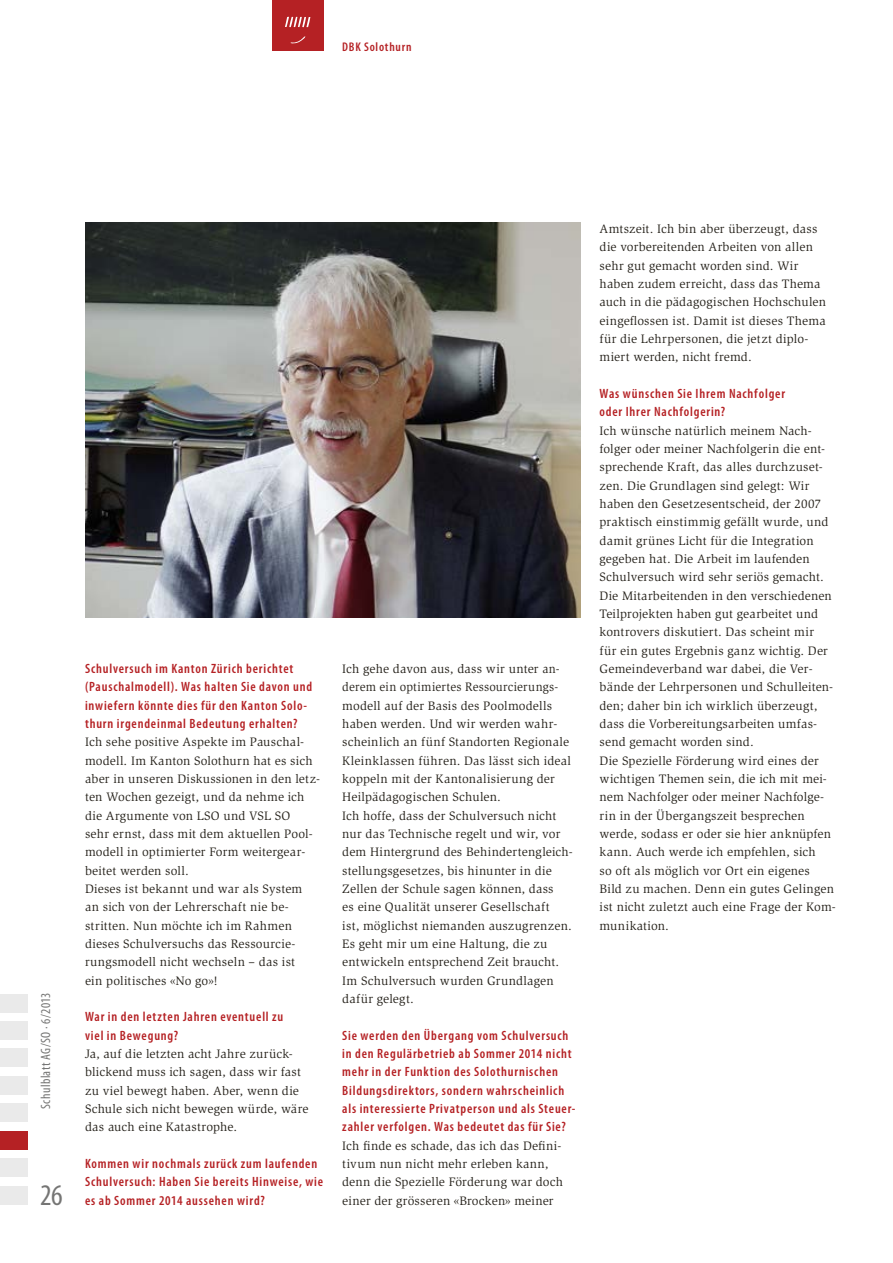
<style>
.page{position:relative;width:893px;height:1263px;background:#fff}
.page>*{position:absolute;margin:0;border:0;box-sizing:border-box;transform-origin:0 0}
.t1{font:condensed 30px "Myriad Pro";color:#757574}
.t2{font:600 condensed 13.5px/18.3px "Myriad Pro";letter-spacing:.06em;color:#b52124}
.t3{font:condensed 13.5px "Myriad Pro";letter-spacing:.03em;color:#757574}
.t4{font:12.6px/18.3px "Slimbach Std";letter-spacing:.015em;color:#27231c}
.t5{font:600 condensed 12.6px "Myriad Pro";letter-spacing:.06em;color:#b52124}
</style>
<div class="page">
<div style="left:272px;top:0;width:51px;height:51px;background:#b52124"></div>
<div style="left:0;top:1021px;width:28px;height:18px;background:#eaeaea"></div>
<div style="left:0;top:994px;width:28px;height:18px;background:#eaeaea"></div>
<div style="left:0;top:1048px;width:28px;height:19px;background:#eaeaea"></div>
<div style="left:0;top:1076px;width:28px;height:18px;background:#eaeaea"></div>
<div style="left:0;top:1103px;width:28px;height:19px;background:#eaeaea"></div>
<div style="left:0;top:1186px;width:28px;height:18px;background:#eaeaea"></div>
<div style="left:0;top:1158px;width:28px;height:19px;background:#eaeaea"></div>
<svg style="left:290px;top:36px;width:15px;height:7px"></svg>
<svg style="left:285px;top:17px;width:25px;height:10px"></svg>
<div style="left:0;top:1131px;width:28px;height:18px;background:#b52124"></div>
<img style="left:85px;top:223px;width:495px;height:395px">
<p class="t5" style="left:342px;top:39px;width:71px">DBK Solothurn</p>
<p class="t3" style="left:38px;top:1109px;width:118px;rotate:-90deg">Schulblatt AG/SO · 6/2013</p>
<h1 class="t1" style="left:40px;top:1176px;width:24px">26</h1>
<p class="t2" style="left:85px;top:659px;width:229px">Schulversuch im Kanton Zürich berichtet (Pauschalmodell). Was halten Sie davon und inwiefern könnte dies für den Kanton Solo&shy;thurn irgendeinmal Bedeutung erhalten?</p>
<p class="t4" style="left:85px;top:733px;width:236px">Ich sehe positive Aspekte im Pauschal&shy;modell. Im Kanton Solothurn hat es sich aber in unseren Diskussionen in den letz&shy;ten Wochen gezeigt, und da nehme ich die Argumente von LSO und VSL SO<br>sehr ernst, dass mit dem aktuellen Pool&shy;modell in optimierter Form weitergear&shy;beitet werden soll.<br>Dieses ist bekannt und war als System<br>an sich von der Lehrerschaft nie be&shy;stritten. Nun möchte ich im Rahmen dieses Schulversuchs das Ressourcie&shy;rungsmodell nicht wechseln – das ist<br>ein politisches «No go»!</p>
<p class="t2" style="left:85px;top:1007px;width:200px">War in den letzten Jahren eventuell zu viel in Bewegung?</p>
<p class="t4" style="left:85px;top:1044px;width:225px">Ja, auf die letzten acht Jahre zurück&shy;blickend muss ich sagen, dass wir fast zu viel bewegt haben. Aber, wenn die Schule sich nicht bewegen würde, wäre das auch eine Katastrophe.</p>
<p class="t2" style="left:85px;top:1154px;width:240px">Kommen wir nochmals zurück zum laufenden<br>Schulversuch: Haben Sie bereits Hinweise, wie es ab Sommer 2014 aussehen wird?</p>
<p class="t4" style="left:342px;top:660px;width:232px">Ich gehe davon aus, dass wir unter an&shy;derem ein optimiertes Ressourcierungs&shy;modell auf der Basis des Poolmodells haben werden. Und wir werden wahr&shy;scheinlich an fünf Standorten Regionale Kleinklassen führen. Das lässt sich ideal koppeln mit der Kantonalisierung der Heilpädagogischen Schulen.<br>Ich hoffe, dass der Schulversuch nicht nur das Technische regelt und wir, vor dem Hintergrund des Behindertengleich&shy;stellungsgesetzes, bis hinunter in die Zellen der Schule sagen können, dass<br>es eine Qualität unserer Gesellschaft<br>ist, möglichst niemanden auszugrenzen.<br>Es geht mir um eine Haltung, die zu entwickeln entsprechend Zeit braucht.<br>Im Schulversuch wurden Grundlagen dafür gelegt.</p>
<p class="t2" style="left:342px;top:1026px;width:235px">Sie werden den Übergang vom Schulversuch in den Regulärbetrieb ab Sommer 2014 nicht mehr in der Funktion des Solothurnischen Bildungsdirektors, sondern wahrscheinlich als interessierte Privatperson und als Steuer&shy;zahler verfolgen. Was bedeutet das für Sie?</p>
<p class="t4" style="left:342px;top:1136px;width:222px">Ich finde es schade, das ich das Defini&shy;tivum nun nicht mehr erleben kann, denn die Spezielle Förderung war doch einer der grösseren «Brocken» meiner</p>
<p class="t4" style="left:600px;top:220px;width:228px">Amtszeit. Ich bin aber überzeugt, dass die vorbereitenden Arbeiten von allen sehr gut gemacht worden sind. Wir haben zudem erreicht, dass das Thema auch in die pädagogischen Hochschulen eingeflossen ist. Damit ist dieses Thema für die Lehrpersonen, die jetzt diplo&shy;miert werden, nicht fremd.</p>
<p class="t2" style="left:600px;top:384px;width:187px">Was wünschen Sie Ihrem Nachfolger oder Ihrer Nachfolgerin?</p>
<p class="t4" style="left:600px;top:421px;width:238px">Ich wünsche natürlich meinem Nach&shy;folger oder meiner Nachfolgerin die ent&shy;sprechende Kraft, das alles durchzuset&shy;zen. Die Grundlagen sind gelegt: Wir haben den Gesetzesentscheid, der 2007 praktisch einstimmig gefällt wurde, und damit grünes Licht für die Integration gegeben hat. Die Arbeit im laufenden Schulversuch wird sehr seriös gemacht.<br>Die Mitarbeitenden in den verschiedenen Teilprojekten haben gut gearbeitet und kontrovers diskutiert. Das scheint mir<br>für ein gutes Ergebnis ganz wichtig. Der Gemeindeverband war dabei, die Ver&shy;bände der Lehrpersonen und Schulleiten&shy;den; daher bin ich wirklich überzeugt, dass die Vorbereitungsarbeiten umfas&shy;send gemacht worden sind.<br>Die Spezielle Förderung wird eines der wichtigen Themen sein, die ich mit mei&shy;nem Nachfolger oder meiner Nachfolge&shy;rin in der Übergangszeit besprechen werde, sodass er oder sie hier anknüpfen kann. Auch werde ich empfehlen, sich<br>so oft als möglich vor Ort ein eigenes<br>Bild zu machen. Denn ein gutes Gelingen ist nicht zuletzt auch eine Frage der Kom&shy;munikation.</p>
</div>
